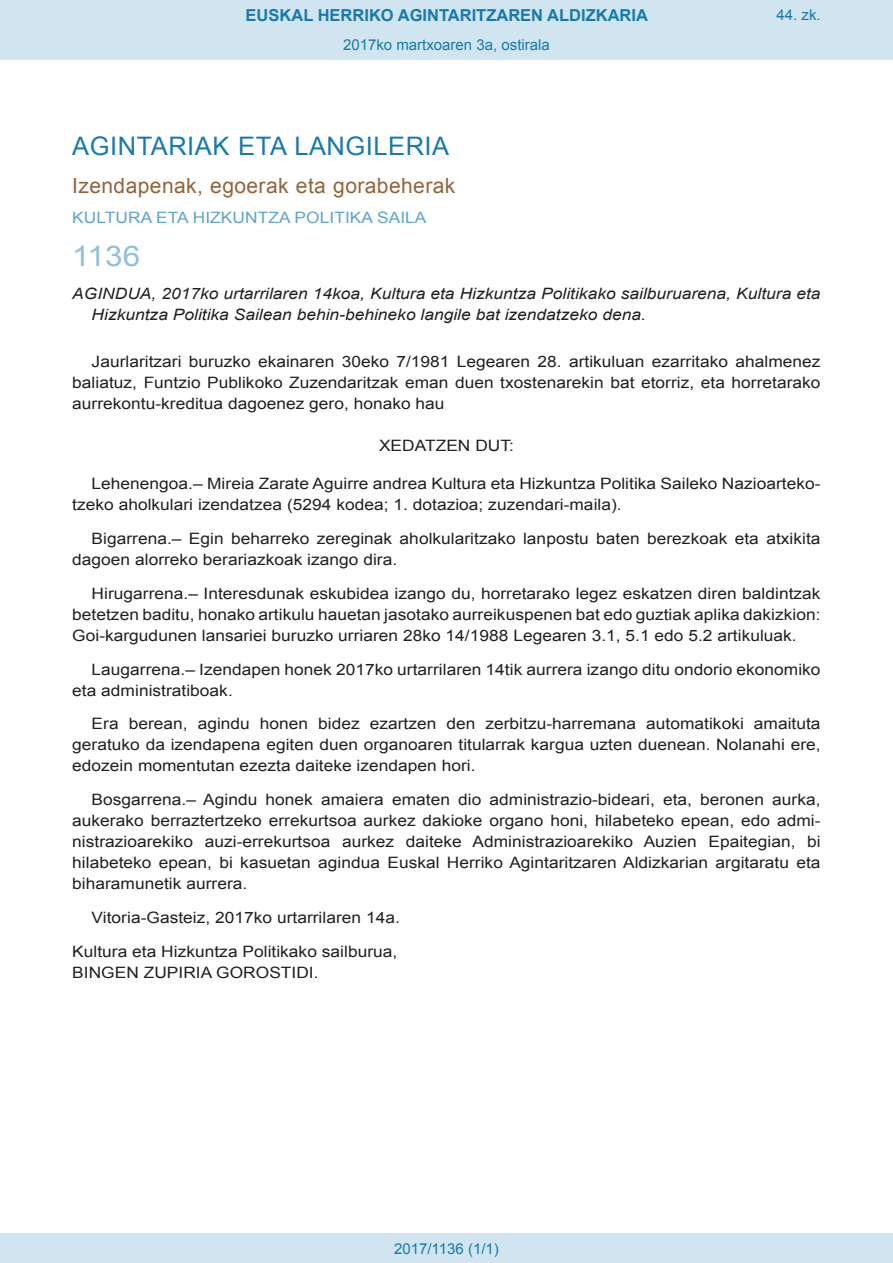
<style>
.page{position:relative;width:893px;height:1263px;background:#fff}
.page>*{position:absolute;margin:0;border:0;box-sizing:border-box;transform-origin:0 0}
.BOPVOrden{font:28.5px "Arial";color:#90c0db;scale:1.11 1}
.BOPVSeccion{font:25.5px "Arial";letter-spacing:.02em;color:#1879ad}
.BOPVSubseccion{font:21px "Arial";letter-spacing:.02em;color:#956338}
.t1{font:700 16.5px "Arial";color:#1879ad}
.BOPVDetalle{font:15.6px/21px "Arial";color:#231f20;text-align:justify;scale:1.11 1}
.BOPVTitulo{font:italic 15.6px/21px "Arial";color:#231f20;scale:1.11 1}
.BOPVFirmaPuesto{font:15.6px "Arial";color:#231f20;scale:1.11 1}
.BOPVFirmaLugFec{font:15.6px "Arial";color:#231f20;scale:1.11 1}
.BOPVOrganismo{font:15.6px "Arial";letter-spacing:.005em;color:#5ea4ca;scale:1.11 1}
.BOPVFirmaNombre{font:15.6px "Arial";color:#231f20;scale:1.11 1}
.BOPVClave{font:15.6px "Arial";color:#231f20;scale:1.11 1}
.Paginacion_Centro{font:15px "Arial";color:#1879ad}
</style>
<div class="page">
<div style="left:0;top:0;width:893px;height:60px;background:#d0e5f0"></div>
<div style="left:0;top:1233px;width:893px;height:30px;background:#d0e5f0"></div>
<p class="t1" style="left:246px;top:4px;width:404px">EUSKAL HERRIKO AGINTARITZAREN ALDIZKARIA</p>
<p class="Paginacion_Centro" style="left:343px;top:35px;width:208px">2017ko martxoaren 3a, ostirala</p>
<p class="Paginacion_Centro" style="left:776px;top:5px;width:46px">44. zk.</p>
<p class="BOPVSeccion" style="left:72px;top:129px;width:378px">AGINTARIAK ETA LANGILERIA</p>
<p class="BOPVSubseccion" style="left:72px;top:171px;width:385px">Izendapenak, egoerak eta gorabeherak</p>
<p class="BOPVOrganismo" style="left:72px;top:207px;width:321px">KULTURA ETA HIZKUNTZA POLITIKA SAILA</p>
<p class="BOPVOrden" style="left:72px;top:237px;width:63px">1136</p>
<p class="BOPVTitulo" style="left:92px;top:284px;width:658px;text-indent:-19px">AGINDUA, 2017ko urtarrilaren 14koa, Kultura eta Hizkuntza Politikako sailburuarena, Kultura eta<br>Hizkuntza Politika Sailean behin-behineko langile bat izendatzeko dena.</p>
<p class="BOPVDetalle" style="left:72px;top:351px;width:676px;text-indent:19px">Jaurlaritzari buruzko ekainaren 30eko 7/1981 Legearen 28. artikuluan ezarritako ahalmenez baliatuz, Funtzio Publikoko Zuzendaritzak eman duen txostenarekin bat etorriz, eta horretarako aurrekontu-kreditua dagoenez gero, honako hau</p>
<p class="BOPVClave" style="left:379px;top:435px;width:123px">XEDATZEN DUT:</p>
<p class="BOPVDetalle" style="left:72px;top:473px;width:676px;text-indent:19px">Lehenengoa.– Mireia Zarate Aguirre andrea Kultura eta Hizkuntza Politika Saileko Nazioarteko&shy;tzeko aholkulari izendatzea (5294 kodea; 1. dotazioa; zuzendari-maila).</p>
<p class="BOPVDetalle" style="left:72px;top:528px;width:676px;text-indent:19px">Bigarrena.– Egin beharreko zereginak aholkularitzako lanpostu baten berezkoak eta atxikita dagoen alorreko berariazkoak izango dira.</p>
<p class="BOPVDetalle" style="left:72px;top:583px;width:676px;text-indent:19px">Hirugarrena.– Interesdunak eskubidea izango du, horretarako legez eskatzen diren baldintzak betetzen baditu, honako artikulu hauetan jasotako aurreikuspenen bat edo guztiak aplika dakizkion:<br>Goi-kargudunen lansariei buruzko urriaren 28ko 14/1988 Legearen 3.1, 5.1 edo 5.2 artikuluak.</p>
<p class="BOPVDetalle" style="left:72px;top:659px;width:676px;text-indent:19px">Laugarrena.– Izendapen honek 2017ko urtarrilaren 14tik aurrera izango ditu ondorio ekonomiko eta administratiboak.</p>
<p class="BOPVDetalle" style="left:72px;top:713px;width:676px;text-indent:19px">Era berean, agindu honen bidez ezartzen den zerbitzu-harremana automatikoki amaituta geratuko da izendapena egiten duen organoaren titularrak kargua uzten duenean. Nolanahi ere, edozein momentutan ezezta daiteke izendapen hori.</p>
<p class="BOPVDetalle" style="left:72px;top:789px;width:676px;text-indent:19px">Bosgarrena.– Agindu honek amaiera ematen dio administrazio-bideari, eta, beronen aurka, aukerako berraztertzeko errekurtsoa aurkez dakioke organo honi, hilabeteko epean, edo admi&shy;nistrazioarekiko auzi-errekurtsoa aurkez daiteke Administrazioarekiko Auzien Epaitegian, bi hilabeteko epean, bi kasuetan agindua Euskal Herriko Agintaritzaren Aldizkarian argitaratu eta biharamunetik aurrera.</p>
<p class="BOPVFirmaLugFec" style="left:92px;top:907px;width:279px">Vitoria-Gasteiz, 2017ko urtarrilaren 14a.</p>
<p class="BOPVFirmaPuesto" style="left:72px;top:941px;width:294px">Kultura eta Hizkuntza Politikako sailburua,</p>
<p class="BOPVFirmaNombre" style="left:72px;top:962px;width:223px">BINGEN ZUPIRIA GOROSTIDI.</p>
<p class="Paginacion_Centro" style="left:394px;top:1238px;width:106px">2017/1136 (1/1)</p>
</div>
